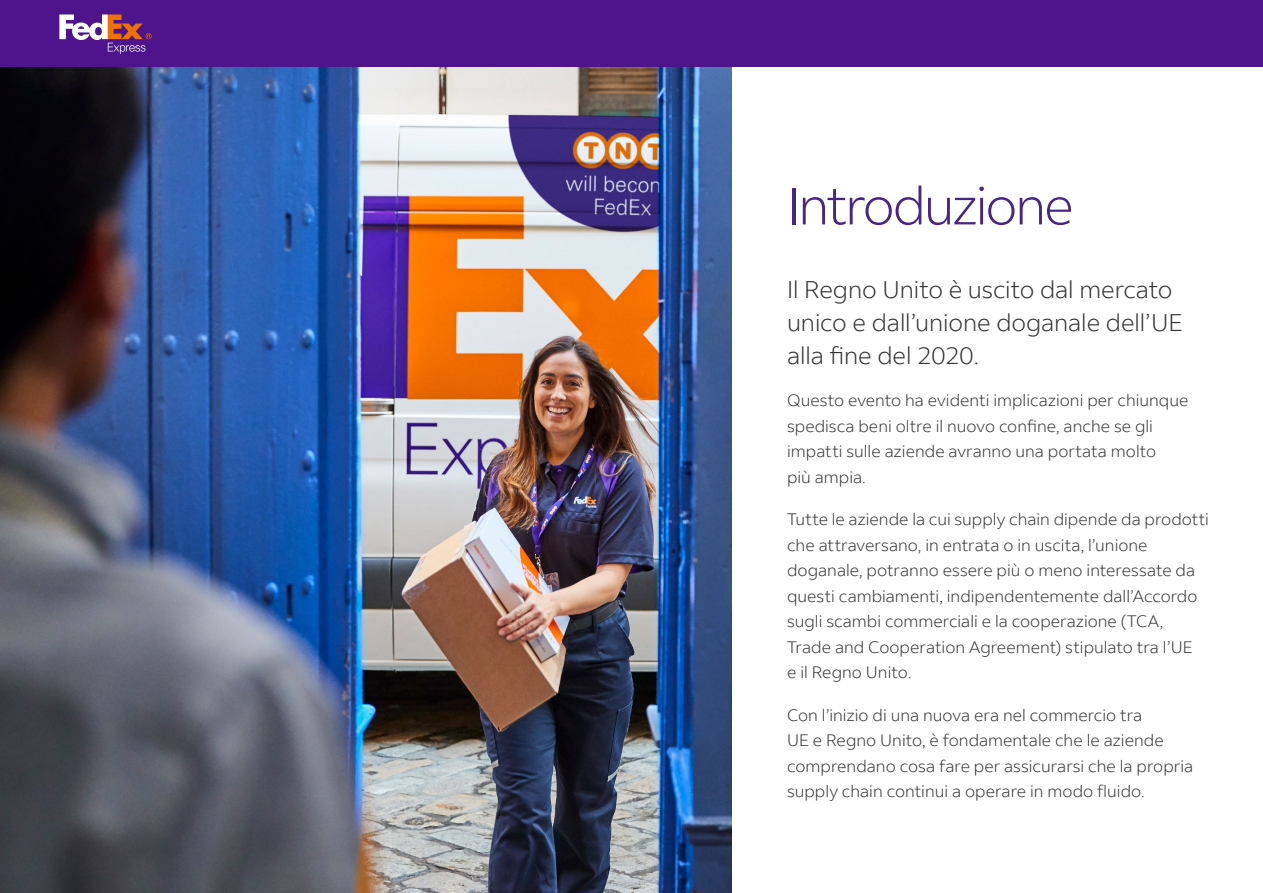
<style>
.page{position:relative;width:1263px;height:893px;background:#fff}
.page>*{position:absolute;margin:0;border:0;box-sizing:border-box;transform-origin:0 0}
.t1{font:300 52.5px "Fed Ex Sans";letter-spacing:-.045em;color:#482683}
.t2{font:300 24px/33px "Fed Ex Sans";letter-spacing:-.005em;color:#333232}
.t3{font:300 16.5px/25.5px "Fed Ex Sans";color:#333232}
</style>
<div class="page">
<img style="left:0;top:66px;width:732px;height:827px">
<div style="left:0;top:0;width:1263px;height:66px;background:#4d148c"></div>
<svg style="left:59px;top:15px;width:93px;height:39px"></svg>
<h1 class="t1" style="left:787px;top:176px;width:288px">Introduzione</h1>
<h2 class="t2" style="left:787px;top:273px;width:397px">Il Regno Unito è uscito dal mercato unico e dall’unione doganale dell’UE alla fine del 2020.</h2>
<p class="t3" style="left:787px;top:388px;width:403px">Questo evento ha evidenti implicazioni per chiunque spedisca beni oltre il nuovo confine, anche se gli impatti sulle aziende avranno una portata molto<br>più ampia.</p>
<p class="t3" style="left:787px;top:507px;width:423px">Tutte le aziende la cui supply chain dipende da prodotti che attraversano, in entrata o in uscita, l’unione doganale, potranno essere più o meno interessate da questi cambiamenti, indipendentemente dall’Accordo sugli scambi commerciali e la cooperazione (TCA, Trade and Cooperation Agreement) stipulato tra l’UE<br>e il Regno Unito.</p>
<p class="t3" style="left:787px;top:702px;width:407px">Con l’inizio di una nuova era nel commercio tra<br>UE e Regno Unito, è fondamentale che le aziende comprendano cosa fare per assicurarsi che la propria supply chain continui a operare in modo fluido.</p>
</div>
